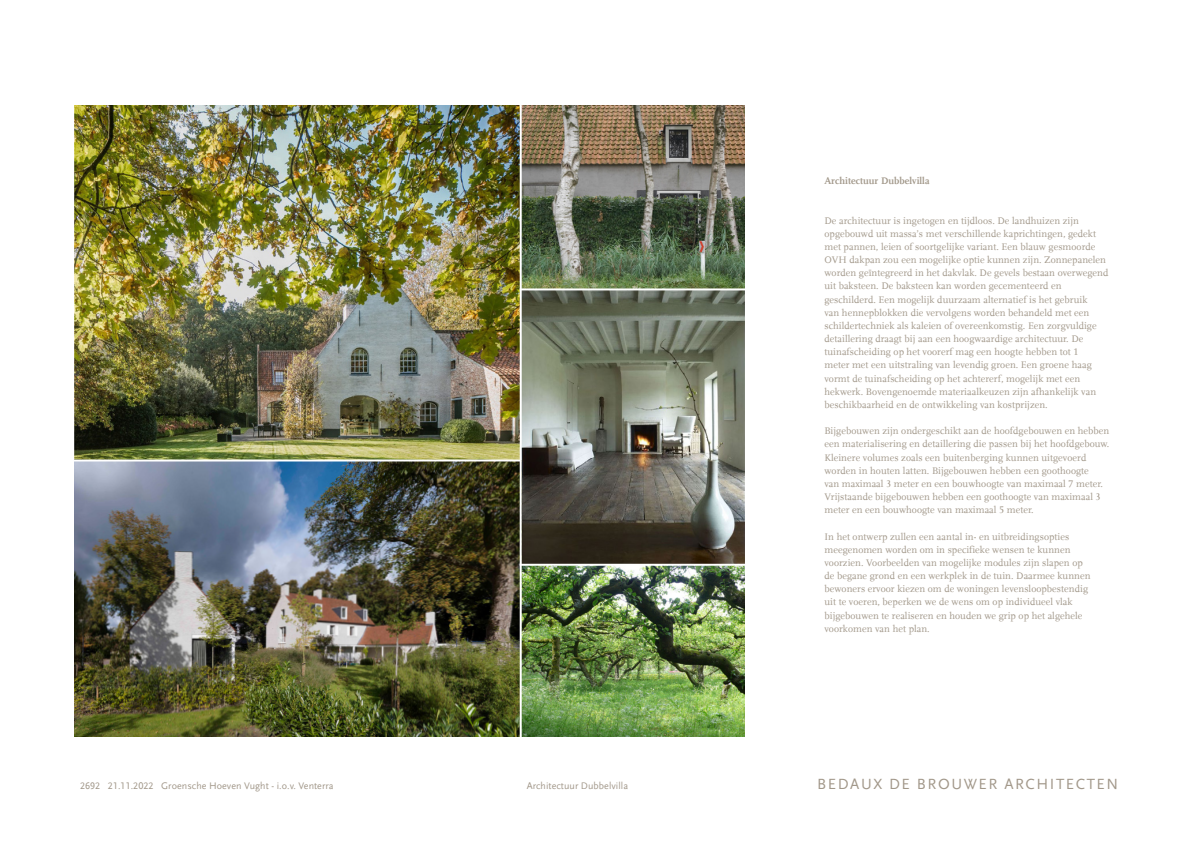
<style>
.page{position:relative;width:1191px;height:842px;background:#fff}
.page>*{position:absolute;margin:0;border:0;box-sizing:border-box;transform-origin:0 0}
.t1{font:15.4px "Scala Sans";letter-spacing:.1em;color:#a2988a}
.t2{font:10px/13.2px "Scala LF";letter-spacing:.005em;color:#a2988a}
.t3{font:10px "Scala Sans LF";letter-spacing:.005em;color:#a2988a}
.t4{font:700 10px "Scala LF";letter-spacing:.005em;color:#a2988a}
</style>
<div class="page">
<img style="left:74px;top:105px;width:670px;height:632px">
<hr style="left:520px;top:92px;width:2px;height:658px;background:#fff">
<hr style="left:63px;top:459px;width:458px;height:2px;background:#fff">
<hr style="left:520px;top:288px;width:277px;height:2px;background:#fff">
<hr style="left:520px;top:564px;width:277px;height:2px;background:#fff">
<p class="t3" style="left:80px;top:781px;width:255px">2692 21.11.2022 Groensche Hoeven Vught - i.o.v. Venterra</p>
<p class="t3" style="left:527px;top:781px;width:103px">Architectuur Dubbelvilla</p>
<p class="t4" style="left:824px;top:175px;width:107px">Architectuur Dubbelvilla</p>
<p class="t2" style="left:824px;top:214px;width:285px">De architectuur is ingetogen en tijdloos. De landhuizen zijn opgebouwd uit massa’s met verschillende kaprichtingen, gedekt met pannen, leien of soortgelijke variant. Een blauw gesmoorde OVH dakpan zou een mogelijke optie kunnen zijn. Zonnepanelen worden geïntegreerd in het dakvlak. De gevels bestaan overwegend uit baksteen. De baksteen kan worden gecementeerd en geschilderd. Een mogelijk duurzaam alternatief is het gebruik<br>van hennepblokken die vervolgens worden behandeld met een schildertechniek als kaleien of overeenkomstig. Een zorgvuldige detaillering draagt bij aan een hoogwaardige architectuur. De tuinafscheiding op het voorerf mag een hoogte hebben tot 1<br>meter met een uitstraling van levendig groen. Een groene haag vormt de tuinafscheiding op het achtererf, mogelijk met een hekwerk. Bovengenoemde materiaalkeuzen zijn afhankelijk van beschikbaarheid en de ontwikkeling van kostprijzen.</p>
<p class="t2" style="left:824px;top:425px;width:286px">Bijgebouwen zijn ondergeschikt aan de hoofdgebouwen en hebben een materialisering en detaillering die passen bij het hoofdgebouw.<br>Kleinere volumes zoals een buitenberging kunnen uitgevoerd worden in houten latten. Bijgebouwen hebben een goothoogte<br>van maximaal 3 meter en een bouwhoogte van maximaal 7 meter.<br>Vrijstaande bijgebouwen hebben een goothoogte van maximaal 3 meter en een bouwhoogte van maximaal 5 meter.</p>
<p class="t2" style="left:824px;top:530px;width:267px">In het ontwerp zullen een aantal in- en uitbreidingsopties meegenomen worden om in specifieke wensen te kunnen voorzien. Voorbeelden van mogelijke modules zijn slapen op de begane grond en een werkplek in de tuin. Daarmee kunnen bewoners ervoor kiezen om de woningen levensloopbestendig uit te voeren, beperken we de wens om op individueel vlak bijgebouwen te realiseren en houden we grip op het algehele voorkomen van het plan.</p>
<h1 class="t1" style="left:817px;top:776px;width:302px">BEDAUX DE BROUWER ARCHITECTEN</h1>
</div>
